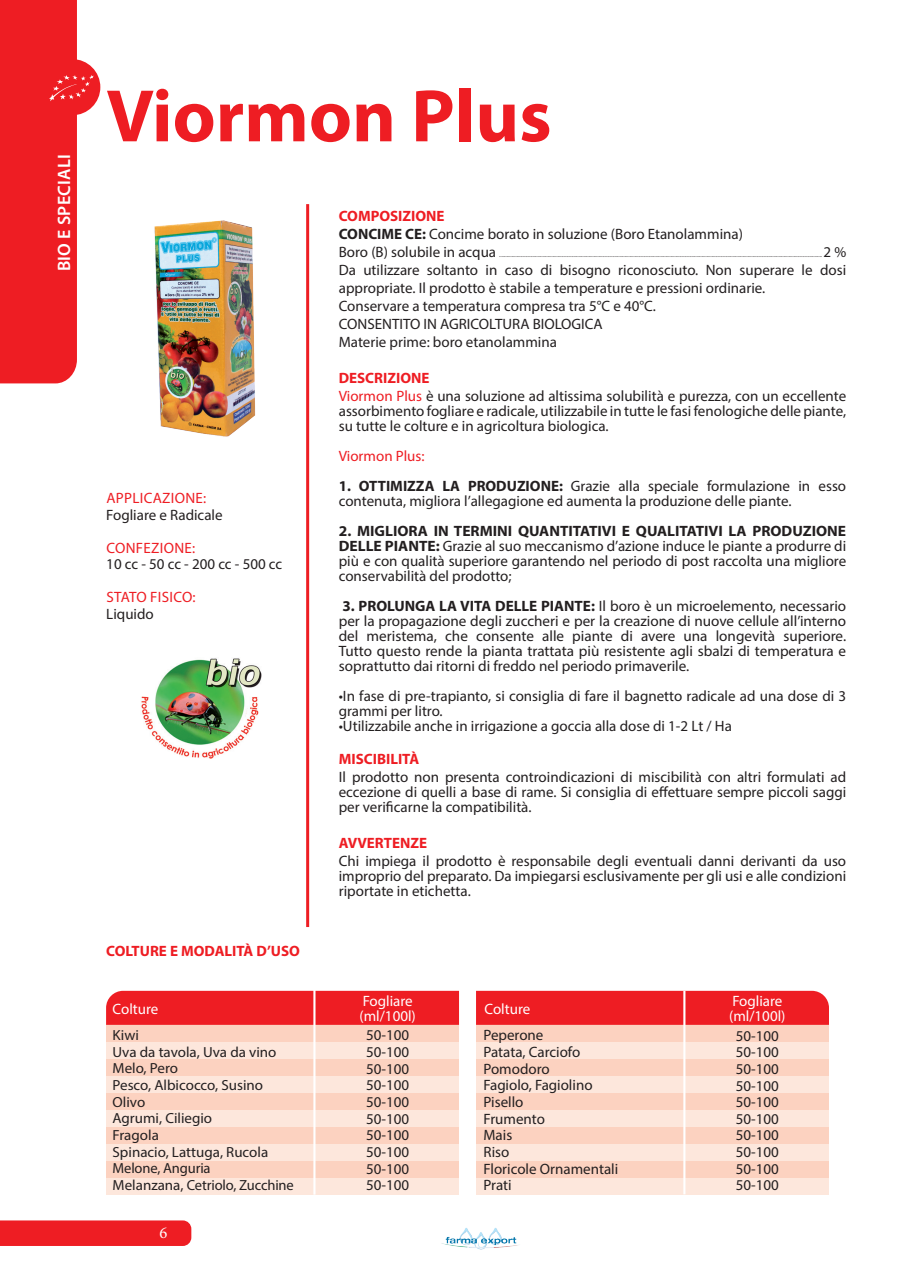
<style>
.page{position:relative;width:910px;height:1280px;background:#fff}
.page>*{position:absolute;margin:0;border:0;box-sizing:border-box;transform-origin:0 0}
.t1{font:700 75px "Myriad Pro";color:#ee1d23}
.t2{font:600 18px "Myriad Pro";letter-spacing:.02em;color:#fff}
.t3{font:16.5px "Minion Pro";color:#fff}
.t4{font:15px/15px "Myriad Pro";color:#231f20;text-align:justify}
.t5{font:700 15px "Myriad Pro";color:#ee1d23}
.t6{font:15px "Myriad Pro";color:#fff}
.t7{font:15px "Myriad Pro";letter-spacing:.02em;color:#ee1d23}
.t8{font:15px "Myriad Pro";color:#ee1d23}
.t9{font:14.7px/16.6px "Myriad Pro";color:#231f20}
.t10{font:6px "Myriad Pro";color:#231f20}
.s1{font-weight:700}
.s2{color:#ee1d23}
</style>
<div class="page">
<div style="left:0;top:1220px;width:191px;height:26px;background:#ee1d23"></div>
<hr style="left:306px;top:204px;width:3px;height:723px;background:#ee1d23">
<div style="left:106px;top:1178px;width:353px;height:17px;background:#fde7dc"></div>
<div style="left:106px;top:1161px;width:353px;height:17px;background:#fcd2c0"></div>
<div style="left:106px;top:1144px;width:353px;height:17px;background:#fde7dc"></div>
<div style="left:106px;top:1127px;width:353px;height:17px;background:#fcd2c0"></div>
<div style="left:106px;top:1110px;width:353px;height:17px;background:#fde7dc"></div>
<div style="left:106px;top:1093px;width:353px;height:17px;background:#fcd2c0"></div>
<div style="left:106px;top:1076px;width:353px;height:17px;background:#fde7dc"></div>
<div style="left:106px;top:1059px;width:353px;height:17px;background:#fcd2c0"></div>
<div style="left:106px;top:1042px;width:353px;height:17px;background:#fde7dc"></div>
<div style="left:106px;top:1025px;width:353px;height:17px;background:#fcd2c0"></div>
<div style="left:106px;top:991px;width:353px;height:34px;background:#ee1d23"></div>
<div style="left:476px;top:1178px;width:353px;height:17px;background:#fde7dc"></div>
<div style="left:476px;top:1161px;width:353px;height:17px;background:#fcd2c0"></div>
<div style="left:476px;top:1144px;width:353px;height:17px;background:#fde7dc"></div>
<div style="left:476px;top:1127px;width:353px;height:17px;background:#fcd2c0"></div>
<div style="left:476px;top:1110px;width:353px;height:17px;background:#fde7dc"></div>
<div style="left:476px;top:1093px;width:353px;height:17px;background:#fcd2c0"></div>
<div style="left:476px;top:1076px;width:353px;height:17px;background:#fde7dc"></div>
<div style="left:476px;top:1059px;width:353px;height:17px;background:#fcd2c0"></div>
<div style="left:476px;top:1042px;width:353px;height:17px;background:#fde7dc"></div>
<div style="left:476px;top:1025px;width:353px;height:17px;background:#fcd2c0"></div>
<div style="left:476px;top:991px;width:353px;height:34px;background:#ee1d23"></div>
<hr style="left:313px;top:989px;width:2px;height:206px;background:#fff">
<hr style="left:683px;top:991px;width:2px;height:203px;background:#fff">
<div style="left:44px;top:59px;width:56px;height:56px;background:#ee1d23;border-radius:50%"></div>
<svg style="left:0;top:0;width:94px;height:383px"></svg>
<img style="left:441px;top:1227px;width:77px;height:23px">
<img style="left:141px;top:658px;width:121px;height:101px">
<img style="left:154px;top:220px;width:102px;height:217px">
<p class="t2" style="left:53px;top:271px;width:119px;rotate:-90deg">BIO E SPECIALI</p>
<p class="t1" style="left:106px;top:74px;width:447px">Viormon Plus</p>
<p class="t7" style="left:106px;top:489px;width:101px">APPLICAZIONE:</p>
<p class="t4" style="left:106px;top:507px;width:118px">Fogliare e Radicale</p>
<p class="t7" style="left:106px;top:538px;width:90px">CONFEZIONE:</p>
<p class="t4" style="left:106px;top:556px;width:177px">10 cc - 50 cc - 200 cc - 500 cc</p>
<p class="t7" style="left:106px;top:588px;width:91px">STATO FISICO:</p>
<p class="t4" style="left:106px;top:606px;width:49px">Liquido</p>
<p class="t5" style="left:106px;top:943px;width:195px">COLTURE E MODALITÀ D’USO</p>
<p class="t5" style="left:339px;top:207px;width:107px">COMPOSIZIONE</p>
<p class="t4" style="left:339px;top:226px;width:406px"><span class="s1">CONCIME CE:</span> Concime borato in soluzione (Boro Etanolammina)</p>
<p class="t4" style="left:339px;top:244px;width:159px">Boro (B) solubile in acqua</p>
<p class="t10" style="left:499px;top:251px;width:324px">....................................................................................................................................................................................................................................................................</p>
<p class="t4" style="left:823px;top:244px;width:24px">2 %</p>
<p class="t4" style="left:339px;top:261px;width:509px;line-height:18px">Da utilizzare soltanto in caso di bisogno riconosciuto. Non superare le dosi appropriate. Il prodotto è stabile a temperature e pressioni ordinarie.</p>
<p class="t4" style="left:339px;top:298px;width:319px">Conservare a temperatura compresa tra 5°C e 40°C.</p>
<p class="t4" style="left:339px;top:316px;width:266px">CONSENTITO IN AGRICOLTURA BIOLOGICA</p>
<p class="t4" style="left:339px;top:334px;width:220px">Materie prime: boro etanolammina</p>
<p class="t5" style="left:339px;top:369px;width:92px">DESCRIZIONE</p>
<p class="t4" style="left:339px;top:388px;width:509px"><span class="s2">Viormon Plus</span> è una soluzione ad altissima solubilità e purezza, con un eccellente assorbimento fogliare e radicale, utilizzabile in tutte le fasi fenologiche delle piante, su tutte le colture e in agricoltura biologica.</p>
<p class="t8" style="left:339px;top:447px;width:87px">Viormon Plus:</p>
<p class="t4" style="left:339px;top:478px;width:509px"><span class="s1">1. OTTIMIZZA LA PRODUZIONE:</span> Grazie alla speciale formulazione in esso contenuta, migliora l’allegagione ed aumenta la produzione delle piante.</p>
<p class="t4" style="left:339px;top:523px;width:509px"><span class="s1">2. MIGLIORA IN TERMINI QUANTITATIVI E QUALITATIVI LA PRODUZIONE DELLE PIANTE:</span> Grazie al suo meccanismo d’azione induce le piante a produrre di più e con qualità superiore garantendo nel periodo di post raccolta una migliore conservabilità del prodotto;</p>
<p class="t4" style="left:339px;top:598px;width:509px"><span class="s1">3. PROLUNGA LA VITA DELLE PIANTE:</span> Il boro è un microelemento, necessario per la propagazione degli zuccheri e per la creazione di nuove cellule all’interno del meristema, che consente alle piante di avere una longevità superiore.<br>Tutto questo rende la pianta trattata più resistente agli sbalzi di temperatura e soprattutto dai ritorni di freddo nel periodo primaverile.</p>
<p class="t4" style="left:339px;top:688px;width:509px">•In fase di pre-trapianto, si consiglia di fare il bagnetto radicale ad una dose di 3 grammi per litro.</p>
<p class="t4" style="left:339px;top:718px;width:395px">•Utilizzabile anche in irrigazione a goccia alla dose di 1-2 Lt / Ha</p>
<p class="t5" style="left:339px;top:750px;width:82px">MISCIBILITÀ</p>
<p class="t4" style="left:339px;top:769px;width:509px">Il prodotto non presenta controindicazioni di miscibilità con altri formulati ad eccezione di quelli a base di rame. Si consiglia di effettuare sempre piccoli saggi per verificarne la compatibilità.</p>
<p class="t5" style="left:339px;top:834px;width:90px">AVVERTENZE</p>
<p class="t4" style="left:339px;top:853px;width:509px">Chi impiega il prodotto è responsabile degli eventuali danni derivanti da uso improprio del preparato. Da impiegarsi esclusivamente per gli usi e alle condizioni riportate in etichetta.</p>
<p class="t6" style="left:363px;top:992px;width:52px">Fogliare</p>
<p class="t6" style="left:360px;top:1007px;width:58px">(ml/100l)</p>
<p class="t6" style="left:113px;top:1000px;width:47px">Colture</p>
<p class="t6" style="left:485px;top:1000px;width:47px">Colture</p>
<p class="t9" style="left:113px;top:1026px;width:183px">Kiwi<br>Uva da tavola, Uva da vino<br>Melo, Pero<br>Pesco, Albicocco, Susino<br>Olivo<br>Agrumi, Ciliegio<br>Fragola<br>Spinacio, Lattuga, Rucola<br>Melone, Anguria<br>Melanzana, Cetriolo, Zucchine</p>
<p class="t4" style="left:483px;top:1027px;width:136px;line-height:16.6px;text-align:left">Peperone<br>Patata, Carciofo<br>Pomodoro<br>Fagiolo, Fagiolino<br>Pisello<br>Frumento<br>Mais<br>Riso<br>Floricole Ornamentali<br>Prati</p>
<p class="t4" style="left:366px;top:1027px;width:45px">50-100</p>
<p class="t4" style="left:366px;top:1044px;width:45px">50-100</p>
<p class="t4" style="left:366px;top:1061px;width:45px">50-100</p>
<p class="t4" style="left:366px;top:1077px;width:45px">50-100</p>
<p class="t4" style="left:366px;top:1094px;width:45px">50-100</p>
<p class="t4" style="left:366px;top:1111px;width:45px">50-100</p>
<p class="t4" style="left:366px;top:1127px;width:45px">50-100</p>
<p class="t4" style="left:366px;top:1144px;width:45px">50-100</p>
<p class="t4" style="left:366px;top:1161px;width:45px">50-100</p>
<p class="t4" style="left:366px;top:1177px;width:45px">50-100</p>
<p class="t3" style="left:160px;top:1222px;width:9px">6</p>
<p class="t6" style="left:732px;top:992px;width:52px">Fogliare</p>
<p class="t6" style="left:729px;top:1007px;width:58px">(ml/100l)</p>
<p class="t4" style="left:736px;top:1028px;width:45px">50-100</p>
<p class="t4" style="left:736px;top:1044px;width:45px">50-100</p>
<p class="t4" style="left:736px;top:1061px;width:45px">50-100</p>
<p class="t4" style="left:736px;top:1078px;width:45px">50-100</p>
<p class="t4" style="left:736px;top:1094px;width:45px">50-100</p>
<p class="t4" style="left:736px;top:1111px;width:45px">50-100</p>
<p class="t4" style="left:736px;top:1128px;width:45px">50-100</p>
<p class="t4" style="left:736px;top:1144px;width:45px">50-100</p>
<p class="t4" style="left:736px;top:1161px;width:45px">50-100</p>
<p class="t4" style="left:736px;top:1178px;width:45px">50-100</p>
</div>
